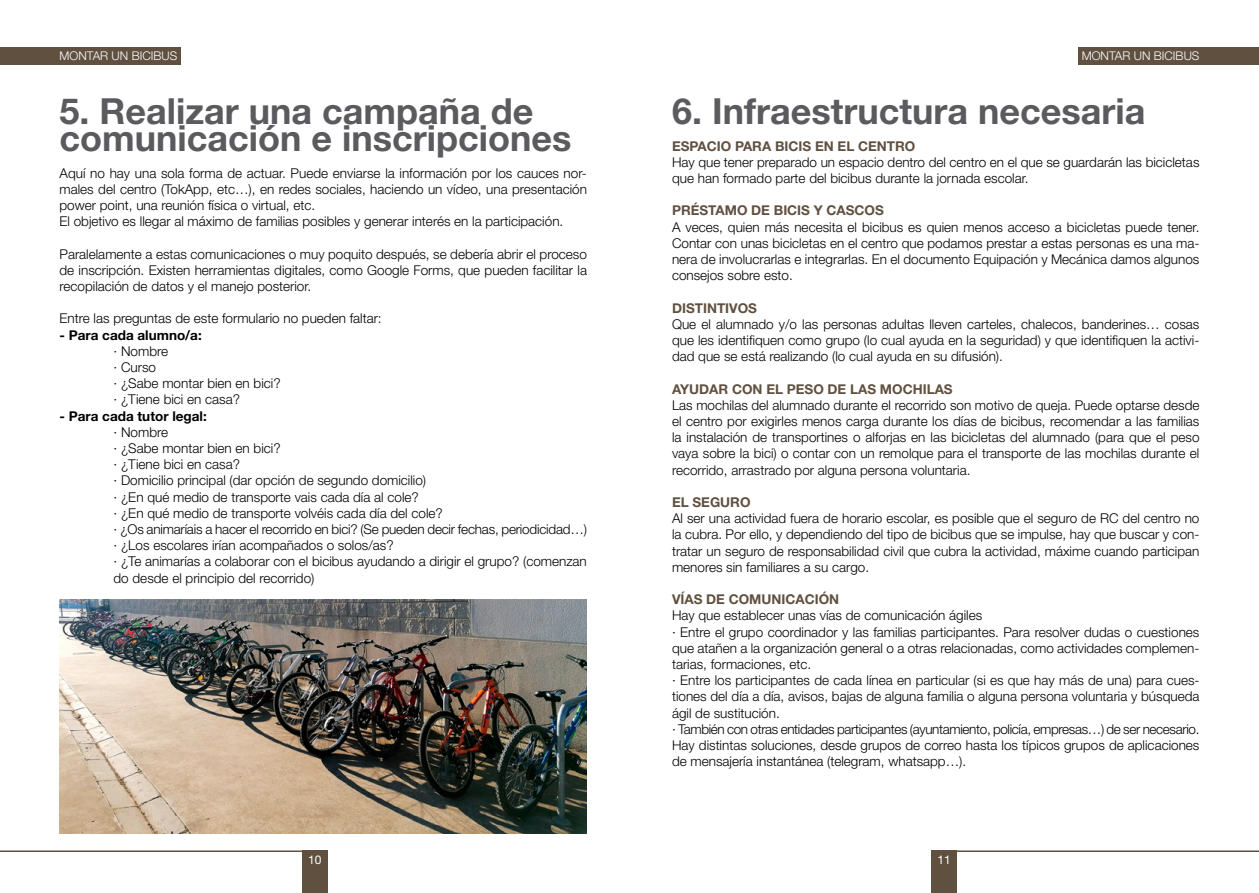
<style>
.page{position:relative;width:1259px;height:893px;background:#fff}
.page>*{position:absolute;margin:0;border:0;box-sizing:border-box;transform-origin:0 0}
.t1{font:700 36px/27px "Helvetica Neue LT Std";color:#5b5b5f}
.t2{font:300 13.5px/16.2px "Helvetica Neue LT Std";color:#000}
.t3{font:700 13.5px "Helvetica Neue LT Std";color:#605040}
.t4{font:700 13.5px "Helvetica Neue LT Std";color:#000}
.t5{font:300 12px "Helvetica Neue LT Std";color:#fff}
.t6{font:12px "Helvetica Neue LT Std";color:#fff}
</style>
<div class="page">
<div style="left:1078px;top:47px;width:181px;height:17px;background:#605040"></div>
<div style="left:0;top:47px;width:181px;height:17px;background:#605040"></div>
<div style="left:302px;top:850px;width:25px;height:43px;background:#605040"></div>
<div style="left:931px;top:850px;width:26px;height:43px;background:#605040"></div>
<hr style="left:0;top:850px;width:327px;height:2px;background:#605040">
<hr style="left:931px;top:850px;width:328px;height:2px;background:#605040">
<img style="left:60px;top:600px;width:527px;height:233px">
<p class="t5" style="left:60px;top:48px;width:119px">MONTAR UN BICIBUS</p>
<p class="t5" style="left:1081px;top:48px;width:119px">MONTAR UN BICIBUS</p>
<h1 class="t1" style="left:60px;top:96px;width:513px">5. Realizar una campaña de comunicación e inscripciones</h1>
<p class="t2" style="left:60px;top:164px;width:529px">Aquí no hay una sola forma de actuar. Puede enviarse la información por los cauces nor&shy;males del centro (TokApp, etc…), en redes sociales, haciendo un vídeo, una presentación power point, una reunión física o virtual, etc.<br>El objetivo es llegar al máximo de familias posibles y generar interés en la participación.</p>
<p class="t2" style="left:60px;top:245px;width:529px;text-align:justify">Paralelamente a estas comunicaciones o muy poquito después, se debería abrir el proceso de inscripción. Existen herramientas digitales, como Google Forms, que pueden facilitar la recopilación de datos y el manejo posterior.</p>
<p class="t2" style="left:60px;top:310px;width:324px">Entre las preguntas de este formulario no pueden faltar:</p>
<p class="t4" style="left:60px;top:326px;width:144px">- Para cada alumno/a:</p>
<p class="t2" style="left:114px;top:343px;width:169px">· Nombre<br>· Curso<br>· ¿Sabe montar bien en bici? · ¿Tiene bici en casa?</p>
<p class="t4" style="left:60px;top:407px;width:149px">- Para cada tutor legal:</p>
<p class="t2" style="left:114px;top:424px;width:475px">· Nombre<br>· ¿Sabe montar bien en bici?<br>· ¿Tiene bici en casa?<br>· Domicilio principal (dar opción de segundo domicilio)<br>· ¿En qué medio de transporte vais cada día al cole?<br>· ¿En qué medio de transporte volvéis cada día del cole?<br>· ¿Os animaríais a hacer el recorrido en bici? (Se pueden decir fechas, periodicidad…) · ¿Los escolares irían acompañados o solos/as?<br>· ¿Te animarías a colaborar con el bicibus ayudando a dirigir el grupo? (comenzan do desde el principio del recorrido)</p>
<h1 class="t1" style="left:672px;top:96px;width:475px">6. Infraestructura necesaria</h1>
<p class="t3" style="left:672px;top:137px;width:245px">ESPACIO PARA BICIS EN EL CENTRO</p>
<p class="t2" style="left:672px;top:154px;width:529px">Hay que tener preparado un espacio dentro del centro en el que se guardarán las bicicletas que han formado parte del bicibus durante la jornada escolar.</p>
<p class="t3" style="left:672px;top:202px;width:213px">PRÉSTAMO DE BICIS Y CASCOS</p>
<p class="t2" style="left:672px;top:218px;width:529px;text-align:justify">A veces, quien más necesita el bicibus es quien menos acceso a bicicletas puede tener.<br>Contar con unas bicicletas en el centro que podamos prestar a estas personas es una ma&shy;nera de involucrarlas e integrarlas. En el documento Equipación y Mecánica damos algunos consejos sobre esto.</p>
<p class="t3" style="left:672px;top:299px;width:86px">DISTINTIVOS</p>
<p class="t2" style="left:672px;top:316px;width:529px;text-align:justify">Que el alumnado y/o las personas adultas lleven carteles, chalecos, banderines… cosas que les identifiquen como grupo (lo cual ayuda en la seguridad) y que identifiquen la activi&shy;dad que se está realizando (lo cual ayuda en su difusión).</p>
<p class="t3" style="left:672px;top:380px;width:282px">AYUDAR CON EL PESO DE LAS MOCHILAS</p>
<p class="t2" style="left:672px;top:397px;width:529px;text-align:justify">Las mochilas del alumnado durante el recorrido son motivo de queja. Puede optarse desde el centro por exigirles menos carga durante los días de bicibus, recomendar a las familias la instalación de transportines o alforjas en las bicicletas del alumnado (para que el peso vaya sobre la bici) o contar con un remolque para el transporte de las mochilas durante el recorrido, arrastrado por alguna persona voluntaria.</p>
<p class="t3" style="left:672px;top:494px;width:80px">EL SEGURO</p>
<p class="t2" style="left:672px;top:510px;width:529px;text-align:justify">Al ser una actividad fuera de horario escolar, es posible que el seguro de RC del centro no la cubra. Por ello, y dependiendo del tipo de bicibus que se impulse, hay que buscar y con&shy;tratar un seguro de responsabilidad civil que cubra la actividad, máxime cuando participan menores sin familiares a su cargo.</p>
<p class="t3" style="left:672px;top:591px;width:169px">VÍAS DE COMUNICACIÓN</p>
<p class="t2" style="left:672px;top:607px;width:529px">Hay que establecer unas vías de comunicación ágiles<br>· Entre el grupo coordinador y las familias participantes. Para resolver dudas o cuestiones que atañen a la organización general o a otras relacionadas, como actividades complemen&shy;tarias, formaciones, etc.<br>· Entre los participantes de cada línea en particular (si es que hay más de una) para cues&shy;tiones del día a día, avisos, bajas de alguna familia o alguna persona voluntaria y búsqueda ágil de sustitución.<br>· También con otras entidades participantes (ayuntamiento, policía, empresas…) de ser necesario.<br>Hay distintas soluciones, desde grupos de correo hasta los típicos grupos de aplicaciones de mensajería instantánea (telegram, whatsapp…).</p>
<p class="t6" style="left:308px;top:853px;width:15px">10</p>
<p class="t6" style="left:937px;top:853px;width:15px">11</p>
</div>
